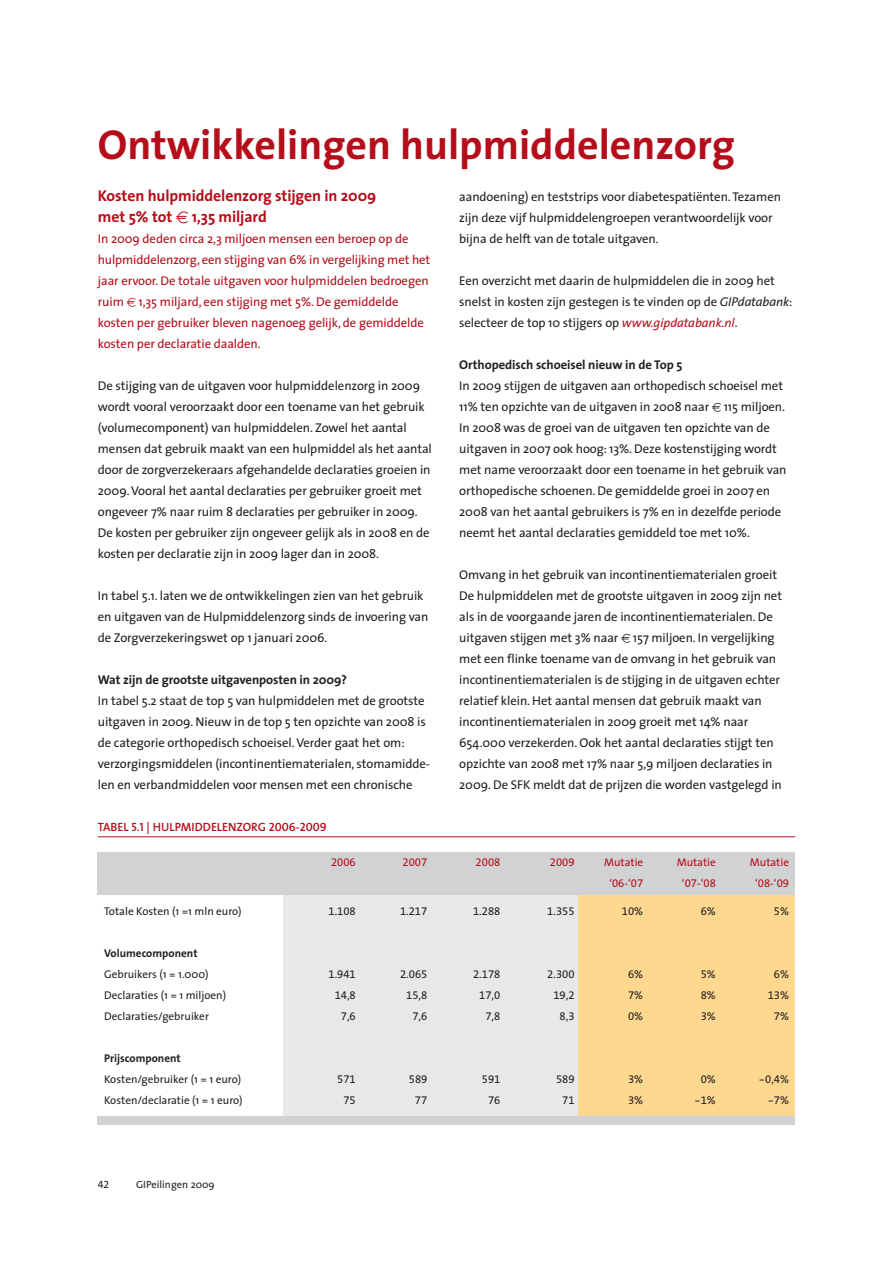
<style>
.page{position:relative;width:893px;height:1263px;background:#fff}
.page>*{position:absolute;margin:0;border:0;box-sizing:border-box;transform-origin:0 0}
.t1{font:700 42px "The Sans";color:#b50e1a}
.t2{font:700 15.75px/21px "The Sans";letter-spacing:-.005em;color:#b50e1a}
.t3{font:12.75px/21px "The Sans";letter-spacing:-.005em;color:#231f20}
.t4{font:12.75px/21px "The Sans";letter-spacing:-.005em;color:#b50e1a}
.t5{font:700 12.75px "The Sans";letter-spacing:-.005em;color:#231f20}
.t6{font:12px "The Sans Semi Bold Caps";color:#b50e1a}
.t7{font:11.25px "The Sans";color:#231f20}
.t8{font:11.25px "The Sans Expert";color:#231f20}
.t9{font:11.25px "The Sans Expert";color:#b50e1a}
.t10{font:700 11.25px "The Sans";color:#231f20}
.t11{font:11.25px "The Sans";color:#b50e1a}
.t12{font:10.5px "The Sans";color:#231f20}
.t13{font:10.5px "The Sans Expert";color:#231f20}
.s1{font-family:"Euro Logo";font-weight:400;font-size:12px}
.s2{font-family:"Euro Logo";font-size:9px}
.s3{font-style:italic}
.s4{font-style:italic;color:#b50e1a}
.s5{font-family:"The Sans"}
</style>
<div class="page">
<div style="left:283px;top:882px;width:385px;height:238px;background:#e7e8e9"></div>
<div style="left:578px;top:882px;width:217px;height:238px;background:#fed88f"></div>
<div style="left:98px;top:852px;width:697px;height:42px;background:#d1d2d4"></div>
<hr style="left:98px;top:836px;width:697px;height:1px;background:#b50e1a">
<div style="left:98px;top:1116px;width:697px;height:9px;background:#d1d2d4"></div>
<h1 class="t1" style="left:98px;top:128px;width:639px">Ontwikkelingen hulpmiddelenzorg</h1>
<p class="t2" style="left:98px;top:187px;width:280px">Kosten hulpmiddelenzorg stijgen in 2009 met 5% tot <span class="s1">E</span> 1,35 miljard</p>
<p class="t4" style="left:98px;top:229px;width:334px">In 2009 deden circa 2,3 miljoen mensen een beroep op de hulpmiddelenzorg, een stijging van 6% in vergelijking met het jaar ervoor. De totale uitgaven voor hulpmiddelen bedroegen ruim <span class="s2">E</span> 1,35 miljard, een stijging met 5%. De gemiddelde kosten per gebruiker bleven nagenoeg gelijk, de gemiddelde kosten per declaratie daalden.</p>
<p class="t3" style="left:98px;top:376px;width:336px">De stijging van de uitgaven voor hulpmiddelenzorg in 2009 wordt vooral veroorzaakt door een toename van het gebruik (volumecomponent) van hulpmiddelen. Zowel het aantal mensen dat gebruik maakt van een hulpmiddel als het aantal door de zorgverzekeraars afgehandelde declaraties groeien in 2009.Vooral het aantal declaraties per gebruiker groeit met ongeveer 7% naar ruim 8 declaraties per gebruiker in 2009.<br>De kosten per gebruiker zijn ongeveer gelijk als in 2008 en de kosten per declaratie zijn in 2009 lager dan in 2008.</p>
<p class="t3" style="left:98px;top:586px;width:332px">In tabel 5.1. laten we de ontwikkelingen zien van het gebruik en uitgaven van de Hulpmiddelenzorg sinds de invoering van de Zorgverzekeringswet op 1 januari 2006.</p>
<p class="t5" style="left:98px;top:675px;width:251px">Wat zijn de grootste uitgavenposten in 2009?</p>
<p class="t3" style="left:98px;top:691px;width:334px">In tabel 5.2 staat de top 5 van hulpmiddelen met de grootste uitgaven in 2009. Nieuw in de top 5 ten opzichte van 2008 is de categorie orthopedisch schoeisel.Verder gaat het om: verzorgingsmiddelen (incontinentiematerialen, stomamidde&shy;len en verbandmiddelen voor mensen met een chronische</p>
<p class="t6" style="left:98px;top:823px;width:230px">TABEL 5.1 | HULPMIDDELENZORG 2006-2009</p>
<p class="t3" style="left:459px;top:187px;width:323px">aandoening) en teststrips voor diabetespatiënten.Tezamen zijn deze vijf hulpmiddelengroepen verantwoordelijk voor bijna de helft van de totale uitgaven.</p>
<p class="t3" style="left:459px;top:271px;width:335px">Een overzicht met daarin de hulpmiddelen die in 2009 het snelst in kosten zijn gestegen is te vinden op de <span class="s3">GIPdatabank</span>: selecteer de top 10 stijgers op <span class="s4">www.gipdatabank.nl</span>.</p>
<p class="t5" style="left:459px;top:360px;width:225px">Orthopedisch schoeisel nieuw in de Top 5</p>
<p class="t3" style="left:459px;top:376px;width:329px">In 2009 stijgen de uitgaven aan orthopedisch schoeisel met 11% ten opzichte van de uitgaven in 2008 naar <span class="s2">E</span> 115 miljoen.<br>In 2008 was de groei van de uitgaven ten opzichte van de uitgaven in 2007 ook hoog: 13%. Deze kostenstijging wordt met name veroorzaakt door een toename in het gebruik van orthopedische schoenen. De gemiddelde groei in 2007 en 2008 van het aantal gebruikers is 7% en in dezelfde periode neemt het aantal declaraties gemiddeld toe met 10%.</p>
<p class="t3" style="left:459px;top:565px;width:324px">Omvang in het gebruik van incontinentiematerialen groeit De hulpmiddelen met de grootste uitgaven in 2009 zijn net als in de voorgaande jaren de incontinentiematerialen. De uitgaven stijgen met 3% naar <span class="s2">E</span> 157 miljoen. In vergelijking met een flinke toename van de omvang in het gebruik van incontinentiematerialen is de stijging in de uitgaven echter relatief klein. Het aantal mensen dat gebruik maakt van incontinentiematerialen in 2009 groeit met 14% naar 654.000 verzekerden. Ook het aantal declaraties stijgt ten opzichte van 2008 met 17% naar 5,9 miljoen declaraties in 2009. De SFK meldt dat de prijzen die worden vastgelegd in</p>
<p class="t9" style="left:331px;top:859px;width:26px">2006</p>
<p class="t9" style="left:403px;top:859px;width:26px">2007</p>
<p class="t9" style="left:476px;top:859px;width:26px">2008</p>
<p class="t9" style="left:550px;top:859px;width:26px">2009</p>
<p class="t11" style="left:604px;top:858px;width:41px">Mutatie</p>
<p class="t11" style="left:677px;top:858px;width:41px">Mutatie</p>
<p class="t11" style="left:750px;top:858px;width:41px">Mutatie</p>
<p class="t9" style="left:609px;top:880px;width:35px"><span class="s5">‘</span>06<span class="s5">-‘</span>07</p>
<p class="t9" style="left:682px;top:880px;width:35px"><span class="s5">‘</span>07<span class="s5">-‘</span>08</p>
<p class="t9" style="left:755px;top:880px;width:35px"><span class="s5">‘</span>08<span class="s5">-‘</span>09</p>
<p class="t7" style="left:104px;top:907px;width:139px">Totale Kosten (1 =1 mln euro)</p>
<p class="t8" style="left:328px;top:907px;width:29px">1.108</p>
<p class="t8" style="left:400px;top:907px;width:29px">1.217</p>
<p class="t8" style="left:473px;top:907px;width:29px">1.288</p>
<p class="t8" style="left:547px;top:907px;width:29px">1.355</p>
<p class="t8" style="left:622px;top:907px;width:23px">10%</p>
<p class="t8" style="left:701px;top:907px;width:17px">6%</p>
<p class="t8" style="left:774px;top:907px;width:17px">5%</p>
<p class="t10" style="left:104px;top:949px;width:95px">Volumecomponent</p>
<p class="t7" style="left:104px;top:970px;width:106px">Gebruikers (1 = 1.000)</p>
<p class="t8" style="left:328px;top:970px;width:29px">1.941</p>
<p class="t8" style="left:400px;top:970px;width:29px">2.065</p>
<p class="t8" style="left:473px;top:970px;width:29px">2.178</p>
<p class="t8" style="left:547px;top:970px;width:29px">2.300</p>
<p class="t8" style="left:628px;top:970px;width:17px">6%</p>
<p class="t8" style="left:701px;top:970px;width:17px">5%</p>
<p class="t8" style="left:774px;top:970px;width:17px">6%</p>
<p class="t7" style="left:104px;top:991px;width:123px">Declaraties (1 = 1 miljoen)</p>
<p class="t8" style="left:335px;top:991px;width:23px">14,8</p>
<p class="t8" style="left:406px;top:991px;width:23px">15,8</p>
<p class="t8" style="left:479px;top:991px;width:23px">17,0</p>
<p class="t8" style="left:553px;top:991px;width:23px">19,2</p>
<p class="t8" style="left:628px;top:991px;width:17px">7%</p>
<p class="t8" style="left:701px;top:991px;width:17px">8%</p>
<p class="t8" style="left:768px;top:991px;width:23px">13%</p>
<p class="t7" style="left:104px;top:1012px;width:106px">Declaraties/gebruiker</p>
<p class="t8" style="left:341px;top:1012px;width:16px">7,6</p>
<p class="t8" style="left:412px;top:1012px;width:16px">7,6</p>
<p class="t8" style="left:485px;top:1012px;width:16px">7,8</p>
<p class="t8" style="left:560px;top:1012px;width:16px">8,3</p>
<p class="t8" style="left:628px;top:1012px;width:17px">0%</p>
<p class="t8" style="left:701px;top:1012px;width:17px">3%</p>
<p class="t8" style="left:774px;top:1012px;width:17px">7%</p>
<p class="t10" style="left:104px;top:1054px;width:78px">Prijscomponent</p>
<p class="t7" style="left:104px;top:1075px;width:138px">Kosten/gebruiker (1 = 1 euro)</p>
<p class="t8" style="left:337px;top:1075px;width:20px">571</p>
<p class="t8" style="left:409px;top:1075px;width:20px">589</p>
<p class="t8" style="left:482px;top:1075px;width:20px">591</p>
<p class="t8" style="left:556px;top:1075px;width:20px">589</p>
<p class="t8" style="left:628px;top:1075px;width:17px">3%</p>
<p class="t8" style="left:701px;top:1075px;width:17px">0%</p>
<p class="t8" style="left:759px;top:1075px;width:32px">-0,4%</p>
<p class="t7" style="left:104px;top:1096px;width:140px">Kosten/declaratie (1 = 1 euro)</p>
<p class="t8" style="left:343px;top:1096px;width:14px">75</p>
<p class="t8" style="left:415px;top:1096px;width:14px">77</p>
<p class="t8" style="left:488px;top:1096px;width:14px">76</p>
<p class="t8" style="left:562px;top:1096px;width:14px">71</p>
<p class="t8" style="left:628px;top:1096px;width:17px">3%</p>
<p class="t8" style="left:694px;top:1096px;width:23px">-1%</p>
<p class="t8" style="left:768px;top:1096px;width:23px">-7%</p>
<p class="t13" style="left:98px;top:1181px;width:13px">42</p>
<p class="t12" style="left:136px;top:1180px;width:80px">GIPeilingen 2009</p>
</div>
